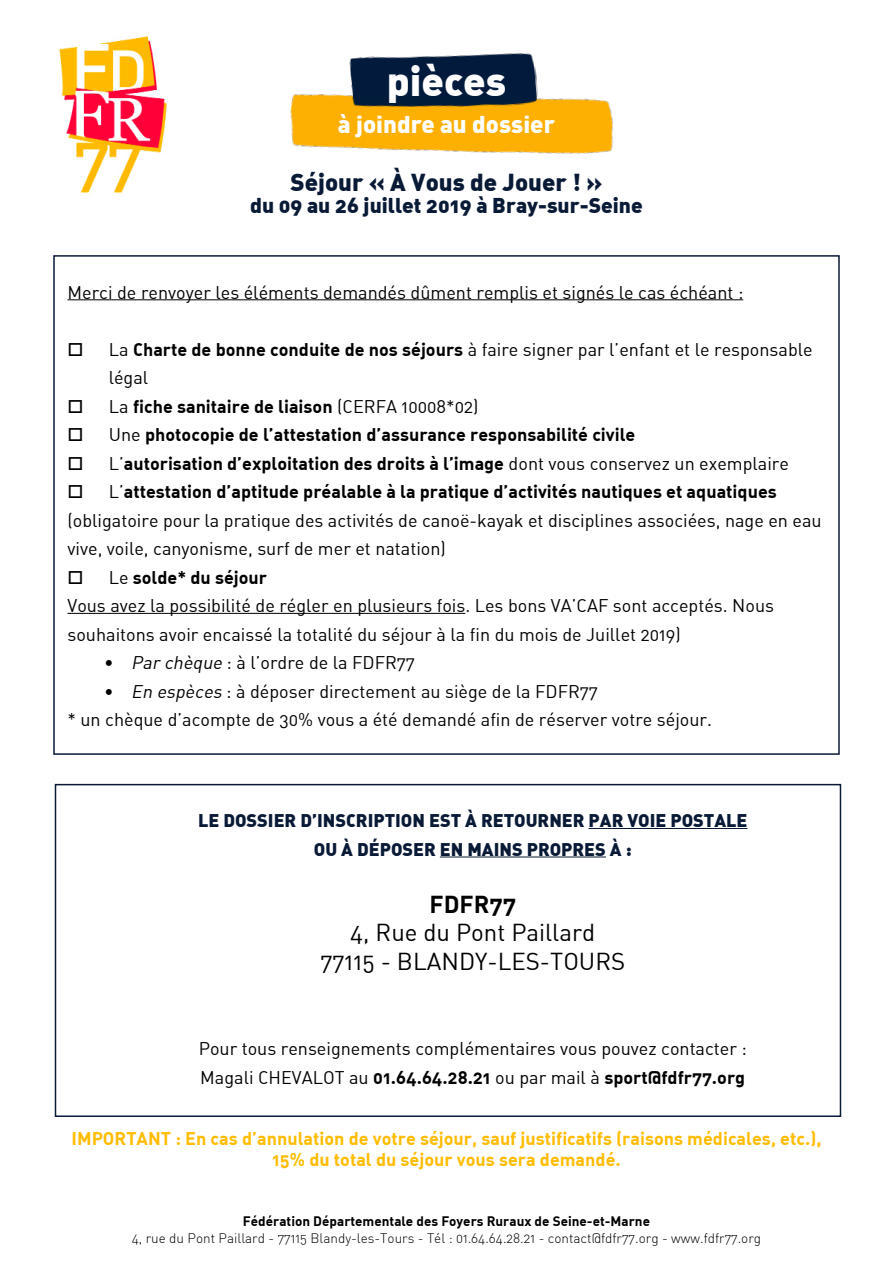
<style>
.page{position:relative;width:893px;height:1263px;background:#fff}
.page>*{position:absolute;margin:0;border:0;box-sizing:border-box;transform-origin:0 0}
.t1{font:900 40.5px "DIN Alternate";color:#fff}
.t2{font:24px/28.5px "DIN Alternate";color:#000;text-align:center}
.t3{font:900 24px "DIN Alternate";color:#091a36}
.t4{font:900 24px "DIN Pro";color:#fff}
.t5{font:700 24px "DIN Alternate";color:#000}
.t6{font:900 21px "DIN Alternate";color:#091a36}
.t7{font:18px/28.5px "DIN Alternate";color:#000}
.t8{font:700 18px "DIN Alternate";color:#000}
.t9{font:700 18px/21.6px "DIN Alternate";color:#ffbc00;text-align:center}
.t10{font:900 18px/28.5px "DIN Alternate";color:#091a36;text-align:center}
.t11{font:300 13.5px "DIN Alternate";color:#000}
.t12{font:700 13.5px "DIN Alternate";color:#000}
.s1{font-weight:700}
.s2{font-weight:400}
.s3{font-style:italic}
</style>
<div class="page">
<hr style="left:68px;top:300px;width:675px;height:1px;background:#000">
<hr style="left:68px;top:613px;width:397px;height:1px;background:#000">
<hr style="left:589px;top:828px;width:158px;height:1px;background:#091a36">
<hr style="left:440px;top:856px;width:166px;height:1px;background:#091a36">
<div style="left:55px;top:784px;width:786px;height:333px;border:2px solid #091a36"></div>
<img style="left:59px;top:36px;width:108px;height:157px">
<img style="left:290px;top:94px;width:323px;height:60px">
<img style="left:349px;top:53px;width:190px;height:66px">
<h1 class="t1" style="left:387px;top:54px;width:121px">pièces</h1>
<h2 class="t4" style="left:338px;top:104px;width:219px">à joindre au dossier</h2>
<h2 class="t3" style="left:290px;top:166px;width:314px">Séjour « À Vous de Jouer ! »</h2>
<p class="t6" style="left:250px;top:192px;width:394px">du 09 au 26 juillet 2019 à Bray-sur-Seine</p>
<p class="t7" style="left:68px;top:277px;width:677px">Merci de renvoyer les éléments demandés dûment remplis et signés le cas échéant :</p>
<p class="t7" style="left:109px;top:334px;width:705px;text-indent:-41px">□ La <span class="s1">Charte de bonne conduite de nos séjours</span> à faire signer par l’enfant et le responsable légal</p>
<p class="t8" style="left:68px;top:394px;width:413px">□ <span class="s2">La</span> fiche sanitaire de liaison <span class="s2">(CERFA 10008*02)</span></p>
<p class="t8" style="left:68px;top:423px;width:569px">□ <span class="s2">Une</span> photocopie de l’attestation d’assurance responsabilité civile</p>
<p class="t8" style="left:68px;top:451px;width:723px">□ <span class="s2">L’</span>autorisation d’exploitation des droits à l’image <span class="s2">dont vous conservez un exemplaire</span></p>
<p class="t7" style="left:68px;top:477px;width:756px">□ L’<span class="s1">attestation d’aptitude préalable à la pratique d’activités nautiques et aquatiques </span>(obligatoire pour la pratique des activités de canoë-kayak et disciplines associées, nage en eau vive, voile, canyonisme, surf de mer et natation)</p>
<p class="t7" style="left:68px;top:562px;width:708px">□ Le <span class="s1">solde* du séjour<br></span>Vous avez la possibilité de régler en plusieurs fois. Les bons VA’CAF sont acceptés. Nous souhaitons avoir encaissé la totalité du séjour à la fin du mois de Juillet 2019)</p>
<p class="t7" style="left:104px;top:648px;width:312px">• <span class="s3">Par chèque</span>: à l’ordre de la FDFR77</p>
<p class="t7" style="left:68px;top:676px;width:646px;text-indent:37px">• <span class="s3">En espèces</span>: à déposer directement au siège de la FDFR77<br>* un chèque d’acompte de 30% vous a été demandé afin de réserver votre séjour.</p>
<p class="t10" style="left:198px;top:805px;width:551px">LE DOSSIER D’INSCRIPTION EST À RETOURNER PAR VOIE POSTALE<br>OU À DÉPOSER EN MAINS PROPRES À :</p>
<h2 class="t5" style="left:430px;top:888px;width:88px">FDFR77</h2>
<h2 class="t2" style="left:320px;top:918px;width:306px">4, Rue du Pont Paillard<br>77115 - BLANDY-LES-TOURS</h2>
<p class="t7" style="left:199px;top:1034px;width:550px">Pour tous renseignements complémentaires vous pouvez contacter :<br>Magali CHEVALOT au <span class="s1">01.64.64.28.21</span> ou par mail à <span class="s1">sport@fdfr77.org</span></p>
<p class="t9" style="left:72px;top:1126px;width:751px">IMPORTANT : En cas d’annulation de votre séjour, sauf justificatifs (raisons médicales, etc.),<br>15% du total du séjour vous sera demandé.</p>
<p class="t12" style="left:243px;top:1212px;width:409px">Fédération Départementale des Foyers Ruraux de Seine-et-Marne</p>
<p class="t11" style="left:132px;top:1229px;width:631px">4, rue du Pont Paillard - 77115 Blandy-les-Tours - Tél : 01.64.64.28.21 - contact@fdfr77.org - www.fdfr77.org</p>
</div>
